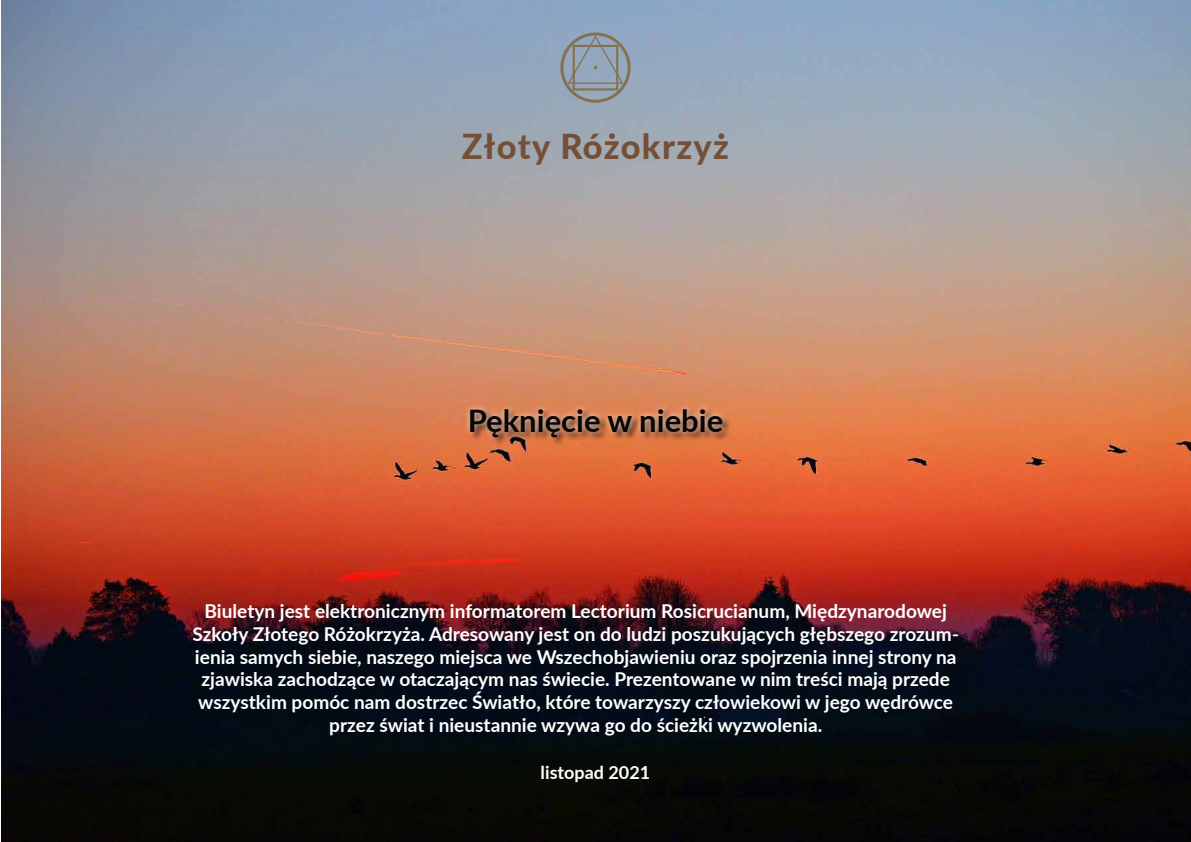
<style>
.page{position:relative;width:1191px;height:842px;background:#fff}
.page>*{position:absolute;margin:0;border:0;box-sizing:border-box;transform-origin:0 0}
.t1{font:800 34.3px "Lato";letter-spacing:.04em;color:#755038}
.t2{font:700 31px "Lato";color:#000}
.t3{font:700 19.1px/22.9px "Lato";color:#fff;text-align:center}
.t4{font:700 18px "Lato";color:#fff}
</style>
<div class="page">
<img style="left:1px;top:0;width:1190px;height:842px">
<div style="left:469px;top:407px;width:262px;height:39px;background:#000;opacity:.75"></div>
<div style="left:463px;top:403px;width:265px;height:40px;background:#fff;opacity:.75"></div>
<div style="left:560px;top:33px;width:70px;height:70px;border:3px solid #85714e;border-radius:50%"></div>
<div style="left:572px;top:45px;width:46px;height:45px;border:2px solid #85714e"></div>
<svg style="left:566px;top:35px;width:58px;height:49px;background:#8f9ba6"></svg>
<h1 class="t1" style="left:462px;top:121px;width:269px">Złoty Różokrzyż</h1>
<h2 class="t2" style="left:468px;top:398px;width:257px">Pęknięcie w niebie</h2>
<p class="t3" style="left:193px;top:598px;width:768px">Biuletyn jest elektronicznym informatorem Lectorium Rosicrucianum, Międzynarodowej Szkoły Złotego Różokrzyża. Adresowany jest on do ludzi poszukujących głębszego zrozum&shy;ienia samych siebie, naszego miejsca we Wszechobjawieniu oraz spojrzenia innej strony na zjawiska zachodzące w otaczającym nas świecie. Prezentowane w nim treści mają przede wszystkim pomóc nam dostrzec Światło, które towarzyszy człowiekowi w jego wędrówce przez świat i nieustannie wzywa go do ścieżki wyzwolenia.</p>
<p class="t4" style="left:540px;top:759px;width:111px">listopad 2021</p>
</div>
